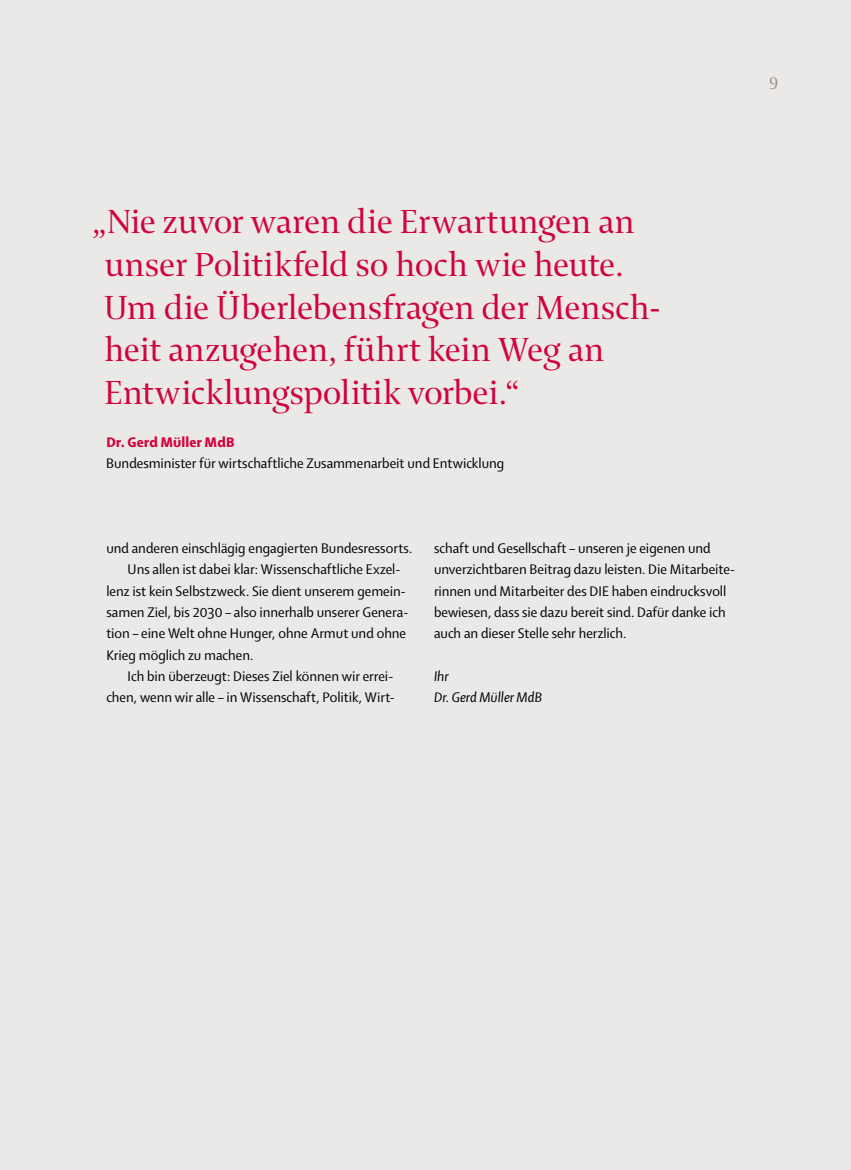
<style>
.page{position:relative;width:851px;height:1170px;background:#fff}
.page>*{position:absolute;margin:0;border:0;box-sizing:border-box;transform-origin:0 0}
.t1{font:36px/42.6px "Enigma Display";color:#d0043c}
.t2{font:19.5px "Enigma Display";color:#9b9387}
.t3{font:15px/21.3px "Shaker 2";color:#000}
.t4{font:italic 15px/21.3px "Shaker 2";color:#000}
.t5{font:800 15px "Shaker 2";letter-spacing:.005em;color:#d0043c}
</style>
<div class="page">
<div style="left:0;top:0;width:850px;height:1169px;background:#ebe9e7"></div>
<h2 class="t2" style="left:769px;top:69px;width:11px">9</h2>
<h1 class="t1" style="left:104px;top:201px;width:557px;text-indent:-12px">„Nie zuvor waren die Erwartungen an unser Politikfeld so hoch wie heute.<br>Um die Überlebensfragen der Mensch&shy;heit anzugehen, führt kein Weg an Entwicklungspolitik vorbei.“</h1>
<p class="t5" style="left:106px;top:432px;width:129px">Dr. Gerd Müller MdB</p>
<p class="t3" style="left:106px;top:451px;width:399px">Bundesminister für wirtschaftliche Zusammenarbeit und Entwicklung</p>
<p class="t3" style="left:106px;top:537px;width:307px">und anderen einschlägig engagierten Bundesressorts.</p>
<p class="t3" style="left:128px;top:558px;width:274px">Uns allen ist dabei klar: Wissenschaftliche Exzel-</p>
<p class="t3" style="left:106px;top:579px;width:301px">lenz ist kein Selbstzweck. Sie dient unserem gemein-</p>
<p class="t3" style="left:106px;top:600px;width:303px">samen Ziel, bis 2030 – also innerhalb unserer Genera-</p>
<p class="t3" style="left:106px;top:622px;width:301px">tion – eine Welt ohne Hunger, ohne Armut und ohne</p>
<p class="t3" style="left:106px;top:643px;width:149px">Krieg möglich zu machen.</p>
<p class="t3" style="left:128px;top:664px;width:267px">Ich bin überzeugt: Dieses Ziel können wir errei-</p>
<p class="t3" style="left:106px;top:686px;width:290px">chen, wenn wir alle – in Wissenschaft, Politik, Wirt-</p>
<p class="t3" style="left:434px;top:537px;width:303px">schaft und Gesellschaft – unseren je eigenen und unverzichtbaren Beitrag dazu leisten. Die Mitarbeite&shy;rinnen und Mitarbeiter des DIE haben eindrucksvoll bewiesen, dass sie dazu bereit sind. Dafür danke ich auch an dieser Stelle sehr herzlich.</p>
<p class="t4" style="left:434px;top:664px;width:110px">Ihr<br>Dr. Gerd Müller MdB</p>
</div>
